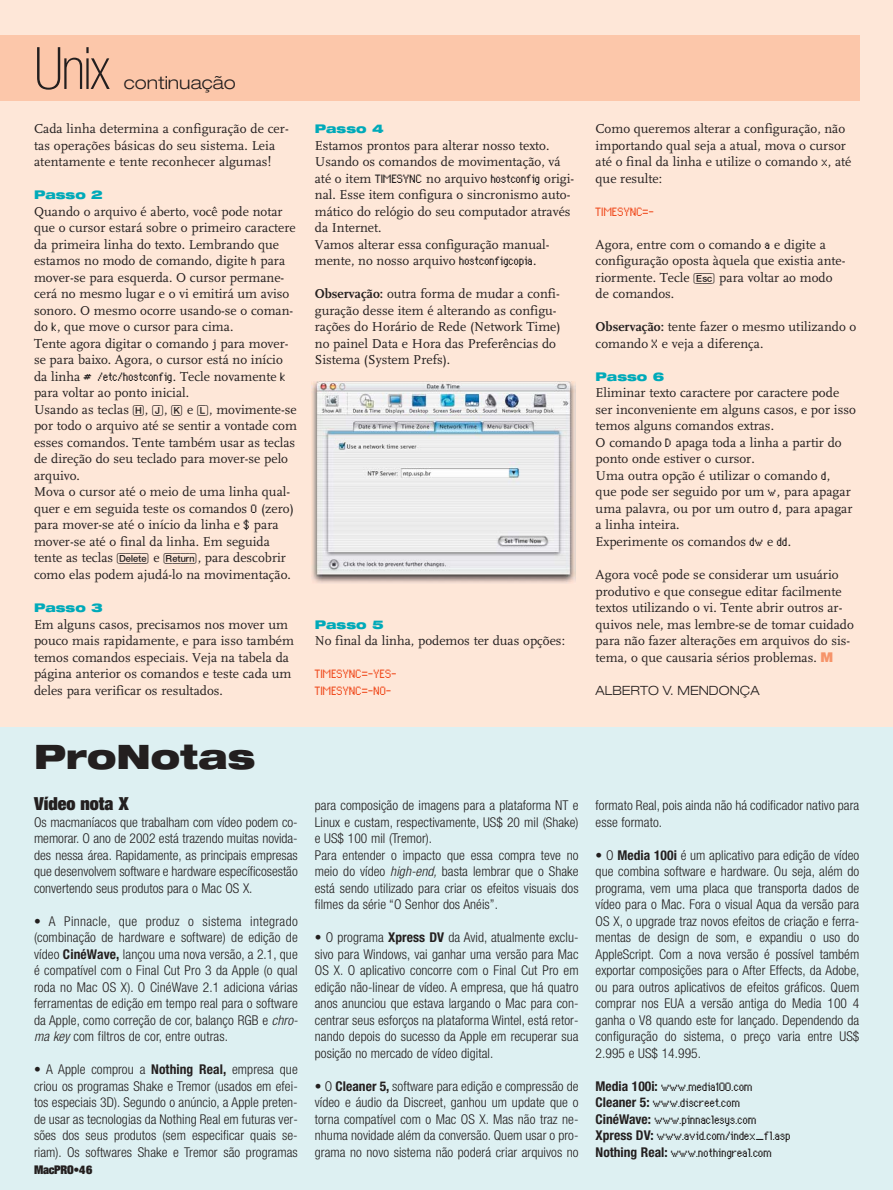
<style>
.page{position:relative;width:893px;height:1190px;background:#fff}
.page>*{position:absolute;margin:0;border:0;box-sizing:border-box;transform-origin:0 0}
.t1{font:100 condensed 58.5px "Helvetica Neue";color:#231f1f}
.t2{font:900 expanded 33.75px "Helvetica Neue";color:#231f1f}
.t3{font:300 expanded 18px "Helvetica Neue";color:#231f1f}
.t4{font:900 expanded 18px "Helvetica Neue";color:#231f1f}
.t5{font:13.5px/16.5px "Macmania Scala";color:#231f1f}
.t6{font:300 condensed 13.5px/16.5px "Helvetica Neue";letter-spacing:.005em;color:#231f1f;text-align:justify}
.t7{font:13.5px/16.5px "Genoveva";color:#231f1f}
.t8{font:13.5px/16.5px "Genoveva";color:#f04e22}
.t9{font:300 expanded 12.75px "Helvetica Neue";color:#231f1f}
.t10{font:900 expanded 12px "Helvetica Neue";color:#00aab9}
.t11{font:900 expanded 12px "Helvetica Neue";letter-spacing:-.025em;color:#231f1f}
.s1{font-family:"Genoveva"}
.s2{font-family:"Teclado Magnetico"}
.s3{font-family:"Scala";font-weight:700}
.s4{font-family:"Helvetica Neue";font-weight:900;color:#f6946a}
.s5{font-weight:700}
.s6{font-style:italic}
.s7{font-family:"Helvetica Neue";font-weight:700;font-stretch:condensed}
</style>
<div class="page">
<div style="left:0;top:0;width:892px;height:727px;background:#fee7d8"></div>
<div style="left:0;top:727px;width:892px;height:463px;background:#ddf0f2"></div>
<div style="left:0;top:35px;width:859px;height:65px;background:#fcc7aa"></div>
<img style="left:312px;top:381px;width:264px;height:202px">
<h1 class="t1" style="left:34px;top:47px;width:78px">Unix</h1>
<h3 class="t3" style="left:124px;top:76px;width:113px">continuação</h3>
<p class="t5" style="left:34px;top:122px;width:256px">Cada linha determina a configuração de cer&shy;tas operações básicas do seu sistema. Leia atentamente e tente reconhecer algumas!</p>
<p class="t10" style="left:34px;top:190px;width:70px">Passo 2</p>
<p class="t5" style="left:34px;top:204px;width:264px">Quando o arquivo é aberto, você pode notar que o cursor estará sobre o primeiro caractere da primeira linha do texto. Lembrando que estamos no modo de comando, digite <span class="s1">h</span> para mover-se para esquerda. O cursor permane&shy;cerá no mesmo lugar e o vi emitirá um aviso sonoro. O mesmo ocorre usando-se o coman&shy;do <span class="s1">k</span>, que move o cursor para cima.<br>Tente agora digitar o comando <span class="s1">j</span> para mover&shy;se para baixo. Agora, o cursor está no início da linha <span class="s1"># /etc/hostconfig</span>. Tecle novamente <span class="s1">k </span>para voltar ao ponto inicial.<br>Usando as teclas <span class="s2">[H]</span>, <span class="s2">[J]</span>, <span class="s2">[K]</span> e <span class="s2">[L]</span>, movimente-se por todo o arquivo até se sentir a vontade com esses comandos. Tente também usar as teclas de direção do seu teclado para mover-se pelo arquivo.<br>Mova o cursor até o meio de uma linha qual&shy;quer e em seguida teste os comandos <span class="s1">0</span> (zero) para mover-se até o início da linha e <span class="s1">$</span> para mover-se até o final da linha. Em seguida tente as teclas <span class="s2">[DELETE]</span> e <span class="s2">[RETURN]</span>, para descobrir como elas podem ajudá-lo na movimentação.</p>
<p class="t10" style="left:34px;top:603px;width:70px">Passo 3</p>
<p class="t5" style="left:34px;top:617px;width:261px">Em alguns casos, precisamos nos mover um pouco mais rapidamente, e para isso também temos comandos especiais. Veja na tabela da página anterior os comandos e teste cada um deles para verificar os resultados.</p>
<p class="t10" style="left:315px;top:124px;width:70px">Passo 4</p>
<p class="t5" style="left:315px;top:138px;width:261px">Estamos prontos para alterar nosso texto.<br>Usando os comandos de movimentação, vá até o item <span class="s1">TIMESYNC</span> no arquivo <span class="s1">hostconfig</span> origi&shy;nal. Esse item configura o sincronismo auto&shy;mático do relógio do seu computador através da Internet.<br>Vamos alterar essa configuração manual&shy;mente, no nosso arquivo <span class="s1">hostconfigcopia</span>.</p>
<p class="t5" style="left:315px;top:287px;width:247px"><span class="s3">Observação:</span> outra forma de mudar a confi&shy;guração desse item é alterando as configu&shy;rações do Horário de Rede (Network Time) no painel Data e Hora das Preferências do Sistema (System Prefs).</p>
<p class="t10" style="left:315px;top:619px;width:70px">Passo 5</p>
<p class="t5" style="left:315px;top:633px;width:252px">No final da linha, podemos ter duas opções:</p>
<p class="t8" style="left:315px;top:665px;width:84px">TIMESYNC=-YES-<br>TIMESYNC=-NO-</p>
<p class="t5" style="left:595px;top:122px;width:257px">Como queremos alterar a configuração, não importando qual seja a atual, mova o cursor até o final da linha e utilize o comando <span class="s1">x</span>, até que resulte:</p>
<p class="t8" style="left:595px;top:203px;width:60px">TIMESYNC=-</p>
<p class="t5" style="left:595px;top:237px;width:251px">Agora, entre com o comando <span class="s1">a</span> e digite a configuração oposta àquela que existia ante&shy;riormente. Tecle <span class="s2">[ESC]</span> para voltar ao modo de comandos.</p>
<p class="t5" style="left:595px;top:320px;width:262px"><span class="s3">Observação:</span> tente fazer o mesmo utilizando o comando <span class="s1">X</span> e veja a diferença.</p>
<p class="t10" style="left:595px;top:372px;width:70px">Passo 6</p>
<p class="t5" style="left:595px;top:386px;width:262px">Eliminar texto caractere por caractere pode ser inconveniente em alguns casos, e por isso temos alguns comandos extras.<br>O comando <span class="s1">D</span> apaga toda a linha a partir do ponto onde estiver o cursor.<br>Uma outra opção é utilizar o comando <span class="s1">d</span>,<br>que pode ser seguido por um <span class="s1">w</span>, para apagar uma palavra, ou por um outro <span class="s1">d</span>, para apagar a linha inteira.<br>Experimente os comandos <span class="s1">dw</span> e <span class="s1">dd</span>.</p>
<p class="t5" style="left:595px;top:567px;width:260px">Agora você pode se considerar um usuário produtivo e que consegue editar facilmente textos utilizando o vi. Tente abrir outros ar&shy;quivos nele, mas lembre-se de tomar cuidado para não fazer alterações em arquivos do sis&shy;tema, o que causaria sérios problemas. <span class="s4">M</span></p>
<p class="t9" style="left:595px;top:685px;width:165px">ALBERTO V. MENDONÇA</p>
<h2 class="t2" style="left:34px;top:744px;width:223px">ProNotas</h2>
<h3 class="t4" style="left:34px;top:797px;width:96px">Vídeo nota X</h3>
<p class="t6" style="left:34px;top:815px;width:265px">Os macmaníacos que trabalham com vídeo podem co&shy;memorar. O ano de 2002 está trazendo muitas novida&shy;des nessa área. Rapidamente, as principais empresas que desenvolvem software e hardware específicosestão convertendo seus produtos para o Mac OS X.</p>
<p class="t6" style="left:34px;top:914px;width:265px">• A Pinnacle, que produz o sistema integrado (combinação de hardware e software) de edição de vídeo <span class="s5">CinéWave,</span> lançou uma nova versão, a 2.1, que é compatível com o Final Cut Pro 3 da Apple (o qual roda no Mac OS X). O CinéWave 2.1 adiciona várias ferramentas de edição em tempo real para o software da Apple, como correção de cor, balanço RGB e <span class="s6">chro&shy;ma key</span> com filtros de cor, entre outras.</p>
<p class="t6" style="left:34px;top:1062px;width:265px">• A Apple comprou a <span class="s5">Nothing Real,</span> empresa que criou os programas Shake e Tremor (usados em efei&shy;tos especiais 3D). Segundo o anúncio, a Apple preten&shy;de usar as tecnologias da Nothing Real em futuras ver&shy;sões dos seus produtos (sem especificar quais se&shy;riam). Os softwares Shake e Tremor são programas</p>
<p class="t11" style="left:34px;top:1165px;width:60px">MacPRO•46</p>
<p class="t6" style="left:315px;top:798px;width:265px;text-align:left">para composição de imagens para a plataforma NT e Linux e custam, respectivamente, US$ 20 mil (Shake) e US$ 100 mil (Tremor).<br>Para entender o impacto que essa compra teve no meio do vídeo <span class="s6">high-end,</span> basta lembrar que o Shake está sendo utilizado para criar os efeitos visuais dos filmes da série “O Senhor dos Anéis”.</p>
<p class="t6" style="left:315px;top:930px;width:265px">• O programa <span class="s5">Xpress DV</span> da Avid, atualmente exclu&shy;sivo para Windows, vai ganhar uma versão para Mac OS X. O aplicativo concorre com o Final Cut Pro em edição não-linear de vídeo. A empresa, que há quatro anos anunciou que estava largando o Mac para con&shy;centrar seus esforços na plataforma Wintel, está retor&shy;nando depois do sucesso da Apple em recuperar sua posição no mercado de vídeo digital.</p>
<p class="t6" style="left:315px;top:1079px;width:265px">• O <span class="s5">Cleaner 5,</span> software para edição e compressão de vídeo e áudio da Discreet, ganhou um update que o torna compatível com o Mac OS X. Mas não traz ne&shy;nhuma novidade além da conversão. Quem usar o pro&shy;grama no novo sistema não poderá criar arquivos no</p>
<p class="t6" style="left:595px;top:798px;width:265px">formato Real, pois ainda não há codificador nativo para esse formato.</p>
<p class="t6" style="left:595px;top:848px;width:265px">• O <span class="s5">Media 100i</span> é um aplicativo para edição de vídeo que combina software e hardware. Ou seja, além do programa, vem uma placa que transporta dados de vídeo para o Mac. Fora o visual Aqua da versão para OS X, o upgrade traz novos efeitos de criação e ferra&shy;mentas de design de som, e expandiu o uso do AppleScript. Com a nova versão é possível também exportar composições para o After Effects, da Adobe, ou para outros aplicativos de efeitos gráficos. Quem comprar nos EUA a versão antiga do Media 100 4 ganha o V8 quando este for lançado. Dependendo da configuração do sistema, o preço varia entre US$ 2.995 e US$ 14.995.</p>
<p class="t7" style="left:595px;top:1078px;width:197px"><span class="s7">Media 100i:</span> www.media100.com <span class="s7">Cleaner 5:</span> www.discreet.com <span class="s7">CinéWave:</span> www.pinnaclesys.com <span class="s7">Xpress DV:</span> www.avid.com/index_fl.asp <span class="s7">Nothing Real:</span> www.nothingreal.com</p>
</div>
